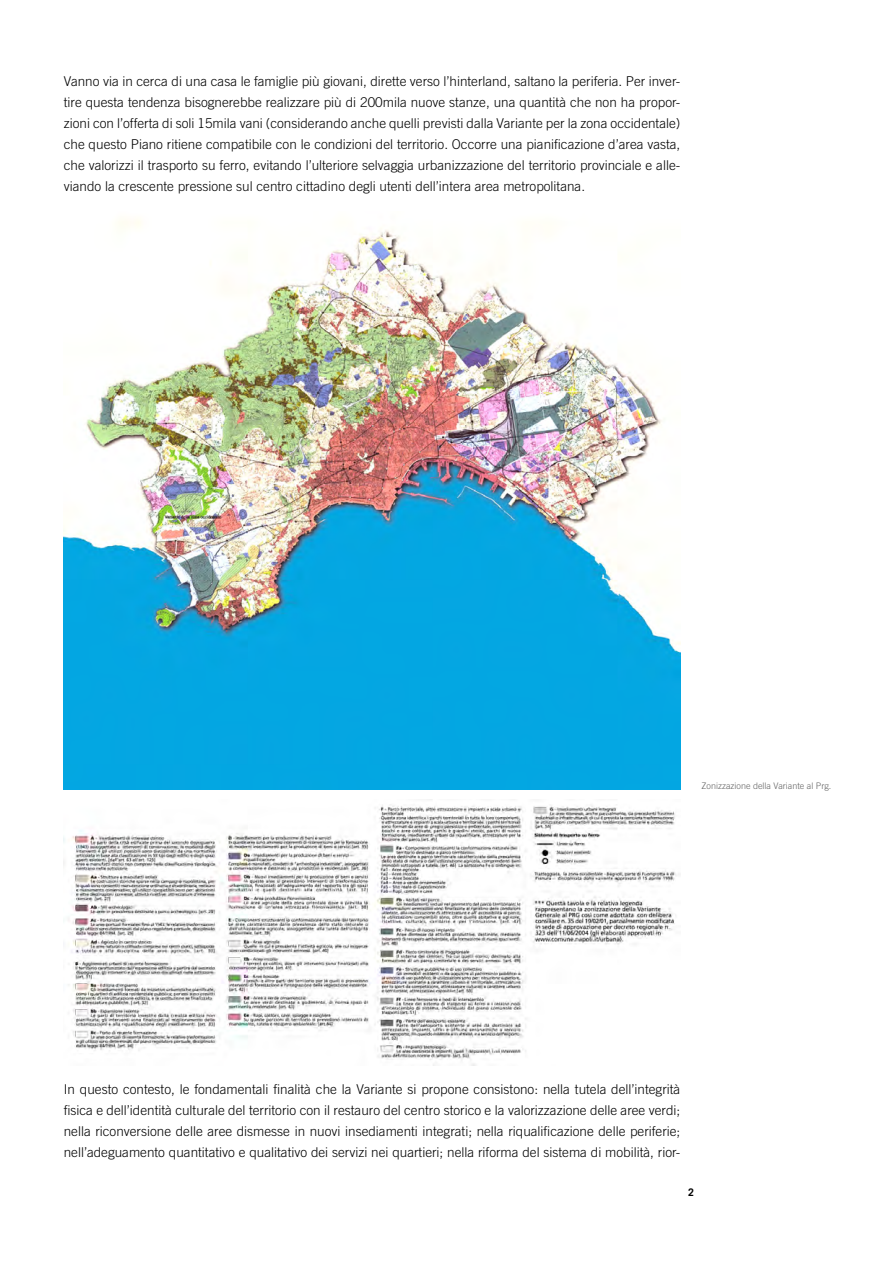
<style>
.page{position:relative;width:893px;height:1263px;background:#fff}
.page>*{position:absolute;margin:0;border:0;box-sizing:border-box;transform-origin:0 0}
.t1{font:300 13.5px/21px "Trade Gothic";color:#000;text-align:justify}
.t2{font:700 10.5px "Trade Gothic";color:#000}
.t3{font:300 9px "Trade Gothic";color:#636363}
</style>
<div class="page">
<img style="left:64px;top:219px;width:616px;height:570px">
<img style="left:64px;top:804px;width:616px;height:261px">
<p class="t1" style="left:64px;top:70px;width:618px">Vanno via in cerca di una casa le famiglie più giovani, dirette verso l’hinterland, saltano la periferia. Per inver&shy;tire questa tendenza bisognerebbe realizzare più di 200mila nuove stanze, una quantità che non ha propor&shy;zioni con l’offerta di soli 15mila vani (considerando anche quelli previsti dalla Variante per la zona occidentale) che questo Piano ritiene compatibile con le condizioni del territorio. Occorre una pianificazione d’area vasta, che valorizzi il trasporto su ferro, evitando l’ulteriore selvaggia urbanizzazione del territorio provinciale e alle&shy;viando la crescente pressione sul centro cittadino degli utenti dell’intera area metropolitana.</p>
<p class="t3" style="left:702px;top:780px;width:131px">Zonizzazione della Variante al Prg.</p>
<p class="t1" style="left:64px;top:1078px;width:618px">In questo contesto, le fondamentali finalità che la Variante si propone consistono: nella tutela dell’integrità fisica e dell’identità culturale del territorio con il restauro del centro storico e la valorizzazione delle aree verdi; nella riconversione delle aree dismesse in nuovi insediamenti integrati; nella riqualificazione delle periferie; nell’adeguamento quantitativo e qualitativo dei servizi nei quartieri; nella riforma del sistema di mobilità, rior-</p>
<p class="t2" style="left:688px;top:1186px;width:7px">2</p>
</div>
